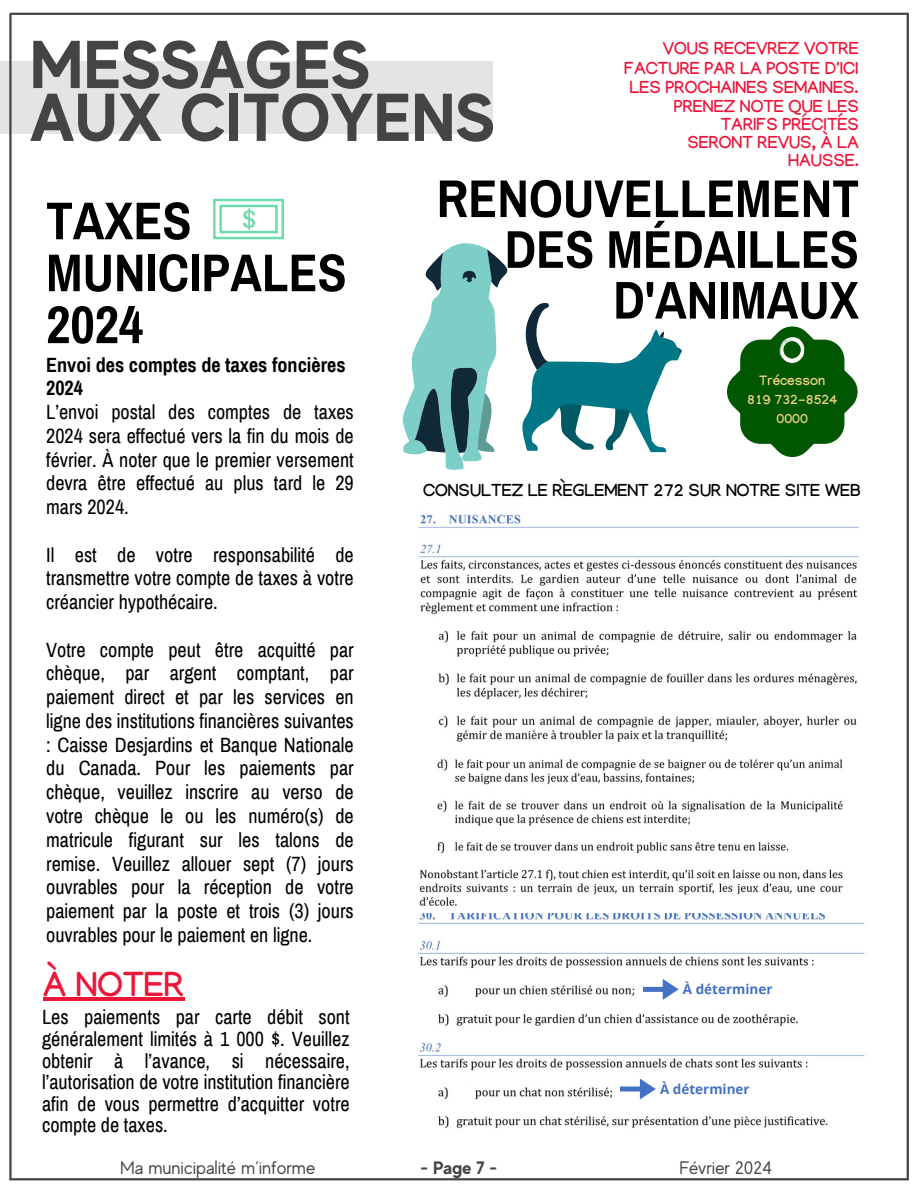
<style>
.page{position:relative;width:918px;height:1188px;background:#fff}
.page>*{position:absolute;margin:0;border:0;box-sizing:border-box;transform-origin:0 0}
.t1{font:700 67.5px "MADE Evolve Sans";color:#444}
.t2{font:700 53.25px/50.7px "Archivo Narrow";color:#000;text-align:right}
.t3{font:700 34.5px "Manjari";color:#ec1638}
.t4{font:20.1px/23.7px "Archivo Narrow";color:#000;text-align:justify}
.t5{font:18px "MADE Evolve Sans";color:#444}
.t6{font:700 18px "MADE Evolve Sans";color:#444}
.t7{font:700 17.25px/18px "Manjari";color:#ec1638;text-align:right}
.t8{font:700 17.25px "Manjari";color:#000}
.t9{font:700 13.5px "Manjari";color:#f0d483}
.t10{font:700 13.5px "Open Sans";color:#4471c4}
.s1{font-weight:700}
</style>
<div class="page">
<hr style="left:12px;top:13px;width:896px;height:2px;background:#444">
<div style="left:0;top:61px;width:493px;height:73px;background:#e6e3e3"></div>
<hr style="left:9px;top:14px;width:3px;height:1165px;background:#444">
<hr style="left:10px;top:1178px;width:898px;height:2px;background:#444">
<img style="left:417px;top:913px;width:448px;height:216px">
<img style="left:418px;top:514px;width:441px;height:228px">
<img style="left:419px;top:759px;width:424px;height:147px">
<svg style="left:403px;top:243px;width:104px;height:227px"></svg>
<svg style="left:523px;top:303px;width:158px;height:149px"></svg>
<svg style="left:213px;top:199px;width:71px;height:40px"></svg>
<svg style="left:727px;top:326px;width:131px;height:131px"></svg>
<hr style="left:907px;top:14px;width:2px;height:1165px;background:#444">
<div style="left:455px;top:1086px;width:20px;height:20px;background:#fff"></div>
<div style="left:455px;top:979px;width:20px;height:21px;background:#fff"></div>
<svg style="left:643px;top:979px;width:36px;height:21px"></svg>
<hr style="left:43px;top:998px;width:141px;height:3px;background:#ec1638">
<svg style="left:620px;top:1079px;width:36px;height:20px"></svg>
<h1 class="t1" style="left:30px;top:25px;width:342px">MESSAGES</h1>
<p class="t1" style="left:30px;top:78px;width:467px">AUX CITOYENS</p>
<p class="t2" style="left:437px;top:174px;width:424px">RENOUVELLEMENT<br>DES MÉDAILLES<br>D'ANIMAUX</p>
<h4 class="t7" style="left:624px;top:42px;width:236px;line-height:19.5px">VOUS RECEVREZ VOTRE<br>FACTURE PAR LA POSTE D'ICI<br>LES PROCHAINES SEMAINES.</h4>
<p class="t7" style="left:674px;top:100px;width:187px">PRENEZ NOTE QUE LES<br>TARIFS PRÉCITÉS<br>SERONT REVUS, À LA<br>HAUSSE.</p>
<h5 class="t2" style="left:46px;top:196px;width:302px;line-height:51.9px;text-align:left">TAXES<br>MUNICIPALES<br>2024</h5>
<p class="t4" style="left:46px;top:353px;width:309px;text-align:left"><span class="s1">Envoi des comptes de taxes foncières<br>2024<br></span>L’envoi postal des comptes de taxes<br>2024 sera effectué vers la fin du mois de février. À noter que le premier versement devra être effectué au plus tard le 29 mars 2024.</p>
<p class="t4" style="left:46px;top:543px;width:309px">Il est de votre responsabilité de transmettre votre compte de taxes à votre créancier hypothécaire.</p>
<p class="t4" style="left:46px;top:638px;width:309px">Votre compte peut être acquitté par chèque, par argent comptant, par paiement direct et par les services en ligne des institutions financières suivantes : Caisse Desjardins et Banque Nationale du Canada. Pour les paiements par chèque, veuillez inscrire au verso de votre chèque le ou les numéro(s) de matricule figurant sur les talons de remise. Veuillez allouer sept (7) jours ouvrables pour la réception de votre paiement par la poste et trois (3) jours ouvrables pour le paiement en ligne.</p>
<p class="t3" style="left:43px;top:970px;width:143px">À NOTER</p>
<h4 class="t4" style="left:42px;top:1007px;width:309px;line-height:21.6px">Les paiements par carte débit sont généralement limités à 1 000 $. Veuillez obtenir à l’avance, si nécessaire, l’autorisation de votre institution financière afin de vous permettre d’acquitter votre compte de taxes.</h4>
<h5 class="t9" style="left:759px;top:375px;width:68px">Trécesson</h5>
<h2 class="t9" style="left:747px;top:394px;width:92px">819 732-8524</h2>
<h2 class="t9" style="left:777px;top:413px;width:33px">0000</h2>
<h4 class="t8" style="left:423px;top:484px;width:439px">CONSULTEZ LE RÈGLEMENT 272 SUR NOTRE SITE WEB</h4>
<h5 class="t10" style="left:683px;top:980px;width:91px">À déterminer</h5>
<p class="t10" style="left:660px;top:1079px;width:91px">À déterminer</p>
<p class="t5" style="left:120px;top:1158px;width:197px">Ma municipalité m’informe</p>
<p class="t6" style="left:421px;top:1158px;width:78px">- Page 7 -</p>
<p class="t5" style="left:679px;top:1158px;width:95px">Février 2024</p>
</div>
